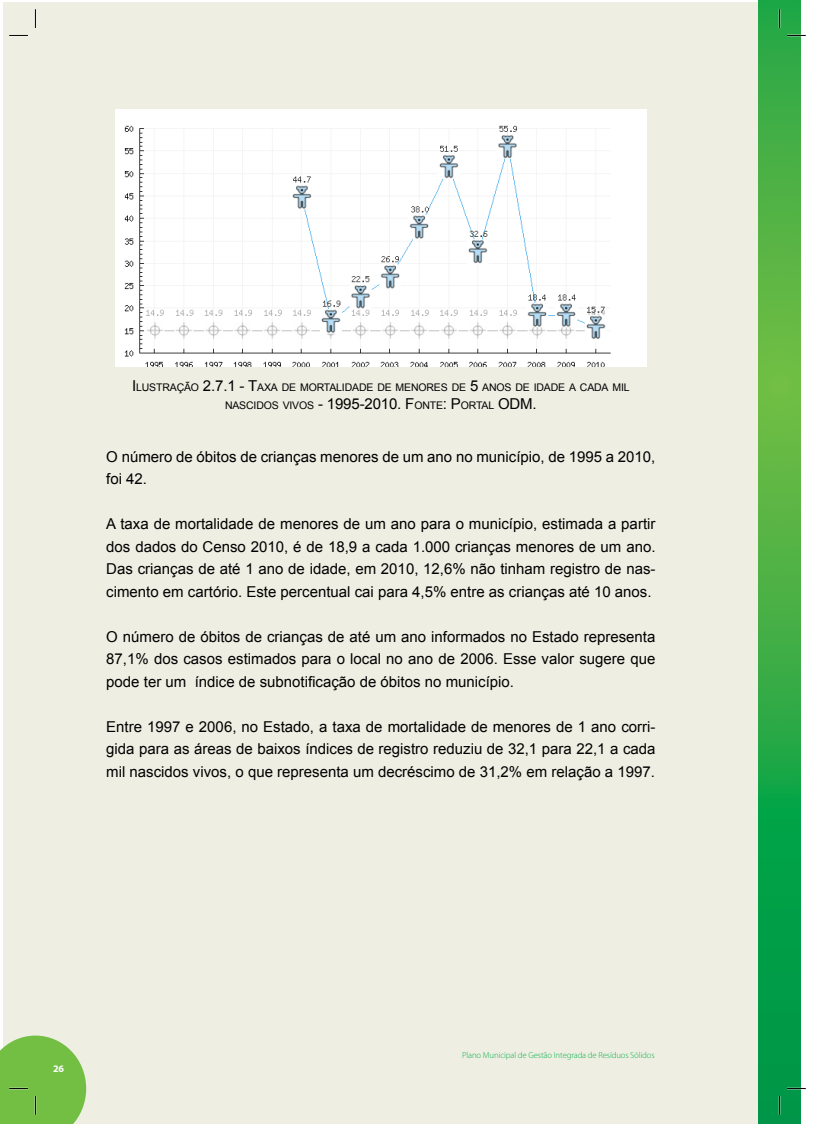
<style>
.page{position:relative;width:815px;height:1124px;background:#fff}
.page>*{position:absolute;margin:0;border:0;box-sizing:border-box;transform-origin:0 0}
.t1{font:15px/22.5px "Arial";color:#000;text-align:justify}
.t2{font:10.5px/18px "Arial";letter-spacing:-.015em;color:#000;text-align:center}
.t3{font:700 10px "Myriad Pro";color:#fff}
.t4{font:300 8.75px "Myriad Pro";letter-spacing:-.015em;color:#0db14b}
.s1{font-size:15px}
</style>
<div class="page">
<div style="left:4px;top:2px;width:776px;height:1121px;background:#efeee3"></div>
<svg style="left:758px;top:0;width:43px;height:1123px;background:#35ab45"></svg>
<img style="left:115px;top:110px;width:532px;height:256px">
<svg style="left:9px;top:35px;width:19px;height:1px"></svg>
<svg style="left:787px;top:35px;width:19px;height:1px"></svg>
<svg style="left:787px;top:1087px;width:19px;height:2px"></svg>
<svg style="left:35px;top:9px;width:1px;height:19px"></svg>
<svg style="left:0;top:1035px;width:86px;height:88px;background:#80c357"></svg>
<svg style="left:779px;top:9px;width:1px;height:19px"></svg>
<svg style="left:779px;top:1095px;width:1px;height:19px"></svg>
<p class="t2" style="left:132px;top:379px;width:499px"><span class="s1">I</span>LUSTRAÇÃO <span class="s1">2.7.1 - T</span>AXA DE MORTALI DADE DE MENORES DE <span class="s1">5</span> ANOS DE I DADE A CADA MI L<br>NASCI DOS VIVOS <span class="s1">- 1995-2010. F</span>ONTE<span class="s1">: P</span>ORTAL <span class="s1">ODM.</span></p>
<p class="t1" style="left:106px;top:445px;width:551px">O número de óbitos de crianças menores de um ano no município, de 1995 a 2010, foi 42.</p>
<p class="t1" style="left:106px;top:512px;width:551px">A taxa de mortalidade de menores de um ano para o município, estimada a partir dos dados do Censo 2010, é de 18,9 a cada 1.000 crianças menores de um ano.<br>Das crianças de até 1 ano de idade, em 2010, 12,6% não tinham registro de nas&shy;cimento em cartório. Este percentual cai para 4,5% entre as crianças até 10 anos.</p>
<p class="t1" style="left:106px;top:625px;width:551px">O número de óbitos de crianças de até um ano informados no Estado representa 87,1% dos casos estimados para o local no ano de 2006. Esse valor sugere que pode ter um índice de subnotificação de óbitos no município.</p>
<p class="t1" style="left:106px;top:715px;width:551px">Entre 1997 e 2006, no Estado, a taxa de mortalidade de menores de 1 ano corri&shy;gida para as áreas de baixos índices de registro reduziu de 32,1 para 22,1 a cada mil nascidos vivos, o que representa um decréscimo de 31,2% em relação a 1997.</p>
<p class="t3" style="left:53px;top:1062px;width:12px">26</p>
<p class="t4" style="left:462px;top:1050px;width:194px">Plano Municipal de Gestão Integrada de Resíduos Sólidos</p>
</div>
